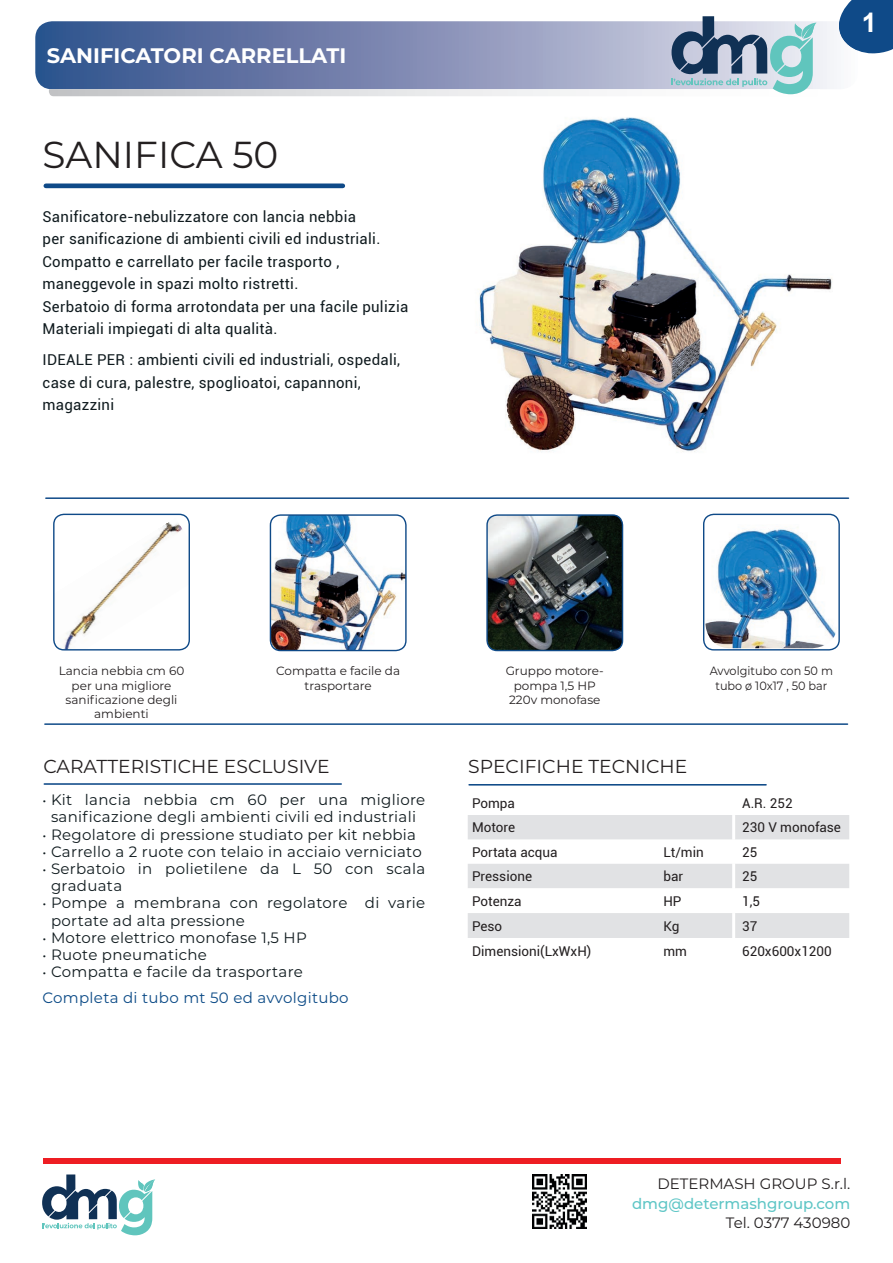
<style>
.page{position:relative;width:893px;height:1263px;background:#fff}
.page>*{position:absolute;margin:0;border:0;box-sizing:border-box;transform-origin:0 0}
.t1{font:37.5px "Montserrat";color:#231f20}
.t2{font:700 27px "Arial";color:#fff}
.t3{font:700 21px "Montserrat";color:#fff}
.t4{font:18.75px "Montserrat";color:#231f20}
.t5{font:15px/22.5px "Roboto";letter-spacing:.02em;color:#0f1a1e}
.t6{font:15px/17.2px "Montserrat";letter-spacing:.02em;color:#0f1a1e}
.t7{font:15px/25.7px "Montserrat";letter-spacing:.02em;color:#0b4a86}
.t8{font:15px "Montserrat";color:#231f20}
.t9{font:500 15px "Montserrat";color:#5fc6c6}
.t10{font:13.5px "Roboto";color:#231f20}
.t11{font:12px/14.4px "Montserrat";color:#231f20;text-align:center}
.t12{font:12px/14.4px "Montserrat";color:#231f20;text-align:center;scale:.94 1}
.s1{font-size:13.5px}
.s2{font-size:13.5px;color:#0f1a1e}
.s3{color:#0f1a1e}
</style>
<div class="page">
<svg style="left:35px;top:21px;width:799px;height:68px;background:#7b89b2"></svg>
<svg style="left:839px;top:0;width:54px;height:53px;background:#295d94"></svg>
<div style="left:43px;top:1159px;width:797px;height:5px;background:#ee1d23"></div>
<div style="left:46px;top:183px;width:297px;height:5px;background:#0f4a88"></div>
<hr style="left:44px;top:783px;width:297px;height:2px;background:#0f4a88">
<hr style="left:469px;top:784px;width:297px;height:1px;background:#0f4a88">
<svg style="left:468px;top:815px;width:381px;height:123px;fill:#e1e2e4"></svg>
<hr style="left:732px;top:815px;width:3px;height:24px;background:#fff">
<hr style="left:732px;top:839px;width:3px;height:25px;background:#fff">
<hr style="left:732px;top:864px;width:3px;height:24px;background:#fff">
<hr style="left:732px;top:888px;width:3px;height:25px;background:#fff">
<hr style="left:732px;top:913px;width:3px;height:25px;background:#fff">
<img style="left:479px;top:117px;width:354px;height:335px">
<img style="left:54px;top:643px;width:6px;height:7px">
<div style="left:53px;top:514px;width:137px;height:136px;border:1px solid #0f4a88;border-radius:10px"></div>
<img style="left:270px;top:516px;width:136px;height:134px">
<div style="left:270px;top:514px;width:137px;height:137px;border:1px solid #0f4a88;border-radius:10px"></div>
<img style="left:488px;top:515px;width:134px;height:135px">
<div style="left:486px;top:514px;width:137px;height:137px;border:1px solid #0f4a88;border-radius:10px"></div>
<hr style="left:45px;top:723px;width:802px;height:2px;background:#0f4a88">
<hr style="left:46px;top:497px;width:802px;height:2px;background:#0f4a88">
<svg style="left:671px;top:16px;width:145px;height:78px;background:#9ab4c1"></svg>
<svg style="left:42px;top:1174px;width:113px;height:61px"></svg>
<img style="left:533px;top:1174px;width:54px;height:54px">
<img style="left:704px;top:514px;width:135px;height:136px">
<div style="left:703px;top:514px;width:137px;height:136px;border:1px solid #0f4a88;border-radius:10px"></div>
<h3 class="t3" style="left:47px;top:40px;width:301px">SANIFICATORI CARRELLATI</h3>
<h1 class="t1" style="left:43px;top:128px;width:237px">SANIFICA 50</h1>
<p class="t5" style="left:43px;top:204px;width:367px">Sanificatore-nebulizzatore con lancia nebbia<br>per sanificazione di ambienti civili ed industriali.<br>Compatto e carrellato per facile trasporto , maneggevole in spazi molto ristretti.<br>Serbatoio di forma arrotondata per una facile pulizia Materiali impiegati di alta qualità.</p>
<p class="t5" style="left:43px;top:348px;width:359px">IDEALE PER : ambienti civili ed industriali, ospedali, case di cura, palestre, spoglioatoi, capannoni, magazzini</p>
<h2 class="t2" style="left:862px;top:4px;width:17px">1</h2>
<p class="t11" style="left:59px;top:663px;width:127px">Lancia nebbia cm 60 per una migliore sanificazione degli ambienti</p>
<p class="t11" style="left:276px;top:663px;width:125px">Compatta e facile da trasportare</p>
<p class="t11" style="left:506px;top:663px;width:100px">Gruppo motore&shy;pompa 1,5 HP<br>220v monofase</p>
<p class="t12" style="left:710px;top:663px;width:133px">Avvolgitubo con 50 m tubo ø 10x17 , 50 bar</p>
<p class="t4" style="left:43px;top:754px;width:288px">CARATTERISTICHE ESCLUSIVE</p>
<p class="t6" style="left:43px;top:791px;width:384px;text-align:center"><span class="s1">•</span> Kit lancia nebbia cm 60 per una migliore sanificazione degli ambienti civili ed industriali</p>
<p class="t6" style="left:43px;top:825px;width:375px"><span class="s1">•</span> Regolatore di pressione studiato per kit nebbia</p>
<p class="t6" style="left:43px;top:842px;width:381px"><span class="s1">•</span> Carrello a 2 ruote con telaio in acciaio verniciato</p>
<p class="t6" style="left:51px;top:859px;width:376px;text-indent:-9px"><span class="s1">•</span> Serbatoio in polietilene da L 50 con scala graduata</p>
<p class="t6" style="left:51px;top:894px;width:376px;text-indent:-9px"><span class="s1">•</span> Pompe a membrana con regolatore di varie portate ad alta pressione</p>
<p class="t6" style="left:43px;top:928px;width:266px"><span class="s1">•</span> Motore elettrico monofase 1,5 HP</p>
<p class="t6" style="left:43px;top:945px;width:166px"><span class="s1">•</span> Ruote pneumatiche</p>
<p class="t7" style="left:43px;top:958px;width:308px"><span class="s2">•</span> <span class="s3">Compatta e facile da trasportare<br></span>Completa di tubo mt 50 ed avvolgitubo</p>
<p class="t4" style="left:468px;top:754px;width:221px">SPECIFICHE TECNICHE</p>
<p class="t10" style="left:472px;top:794px;width:45px">Pompa</p>
<p class="t10" style="left:742px;top:794px;width:52px">A.R. 252</p>
<p class="t10" style="left:472px;top:818px;width:45px">Motore</p>
<p class="t10" style="left:742px;top:818px;width:100px">230 V monofase</p>
<p class="t10" style="left:472px;top:842px;width:87px">Portata acqua</p>
<p class="t10" style="left:663px;top:842px;width:42px">Lt/min</p>
<p class="t10" style="left:742px;top:842px;width:17px">25</p>
<p class="t10" style="left:472px;top:867px;width:62px">Pressione</p>
<p class="t10" style="left:663px;top:867px;width:21px">bar</p>
<p class="t10" style="left:742px;top:867px;width:17px">25</p>
<p class="t10" style="left:472px;top:891px;width:51px">Potenza</p>
<p class="t10" style="left:663px;top:891px;width:20px">HP</p>
<p class="t10" style="left:742px;top:891px;width:19px">1,5</p>
<p class="t10" style="left:472px;top:916px;width:32px">Peso</p>
<p class="t10" style="left:663px;top:916px;width:18px">Kg</p>
<p class="t10" style="left:742px;top:916px;width:17px">37</p>
<p class="t10" style="left:472px;top:941px;width:121px">Dimensioni(LxWxH)</p>
<p class="t10" style="left:663px;top:941px;width:25px">mm</p>
<p class="t10" style="left:742px;top:941px;width:91px">620x600x1200</p>
<p class="t8" style="left:657px;top:1173px;width:194px">DETERMASH GROUP S.r.l.</p>
<p class="t9" style="left:632px;top:1193px;width:220px">dmg@determashgroup.com</p>
<p class="t8" style="left:726px;top:1212px;width:126px">Tel. 0377 430980</p>
</div>
